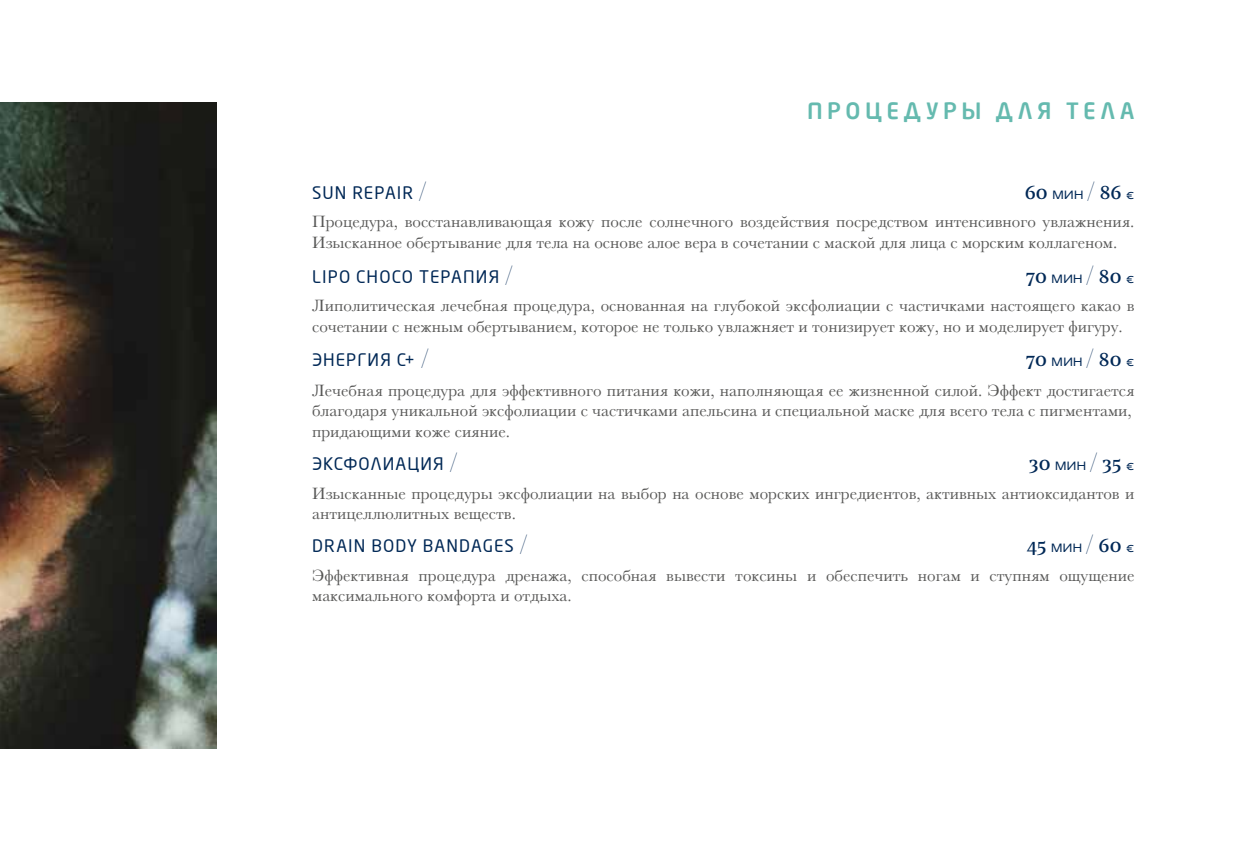
<style>
.page{position:relative;width:1248px;height:851px;background:#fff}
.page>*{position:absolute;margin:0;border:0;box-sizing:border-box;transform-origin:0 0}
.t1{font:500 22px "Neo Sans Cyr";letter-spacing:.215em;color:#65baaf}
.t2{font:20px "Noe Text";letter-spacing:-.005em;color:#002856}
.t3{font:17px/20.4px "Baskerville";color:#575756}
.t4{font:17px "Neo Sans Cyr";letter-spacing:.065em;color:#002856}
.s1{font-family:"Noe Display";font-size:22px}
.s2{font-family:"Echoes Sans";font-weight:300;font-size:14px}
</style>
<div class="page">
<img style="left:0;top:102px;width:216px;height:646px">
<p class="t1" style="left:807px;top:98px;width:329px">ПРОЦЕДУРЫ ДЛЯ ТЕЛА</p>
<p class="t4" style="left:312px;top:183px;width:116px">SUN REPAIR <span class="s1">/</span></p>
<p class="t2" style="left:1024px;top:177px;width:111px">60 <span class="s2">МИН</span> <span class="s1">/</span> 86 <span class="s2">€</span></p>
<p class="t3" style="left:312px;top:212px;width:823px">Процедура, восстанавливающая кожу после солнечного воздействия посредством интенсивного увлажнения.<br>Изысканное обертывание для тела на основе алое вера в сочетании с маской для лица с морским коллагеном.</p>
<p class="t4" style="left:312px;top:266px;width:202px">LIPO CHOCO ТЕРАПИЯ <span class="s1">/</span></p>
<p class="t2" style="left:1025px;top:261px;width:110px">70 <span class="s2">МИН</span> <span class="s1">/</span> 80 <span class="s2">€</span></p>
<p class="t3" style="left:312px;top:296px;width:823px">Липолитическая лечебная процедура, основанная на глубокой эксфолиации с частичками настоящего какао в сочетании с нежным обертыванием, которое не только увлажняет и тонизирует кожу, но и моделирует фигуру.</p>
<p class="t4" style="left:312px;top:350px;width:118px">ЭНЕРГИЯ C+ <span class="s1">/</span></p>
<p class="t2" style="left:1025px;top:344px;width:110px">70 <span class="s2">МИН</span> <span class="s1">/</span> 80 <span class="s2">€</span></p>
<p class="t3" style="left:312px;top:380px;width:823px">Лечебная процедура для эффективного питания кожи, наполняющая ее жизненной силой. Эффект достигается благодаря уникальной эксфолиации с частичками апельсина и специальной маске для всего тела с пигментами, придающими коже сияние.</p>
<p class="t4" style="left:312px;top:454px;width:147px">ЭКСФОЛИАЦИЯ <span class="s1">/</span></p>
<p class="t2" style="left:1028px;top:448px;width:107px">30 <span class="s2">МИН</span> <span class="s1">/</span> 35 <span class="s2">€</span></p>
<p class="t3" style="left:312px;top:483px;width:823px">Изысканные процедуры эксфолиации на выбор на основе морских ингредиентов, активных антиоксидантов и антицеллюлитных веществ.</p>
<p class="t4" style="left:312px;top:536px;width:217px">DRAIN BODY BANDAGES <span class="s1">/</span></p>
<p class="t2" style="left:1026px;top:530px;width:109px">45 <span class="s2">МИН</span> <span class="s1">/</span> 60 <span class="s2">€</span></p>
<p class="t3" style="left:312px;top:565px;width:823px">Эффективная процедура дренажа, способная вывести токсины и обеспечить ногам и ступням ощущение максимального комфорта и отдыха.</p>
</div>
